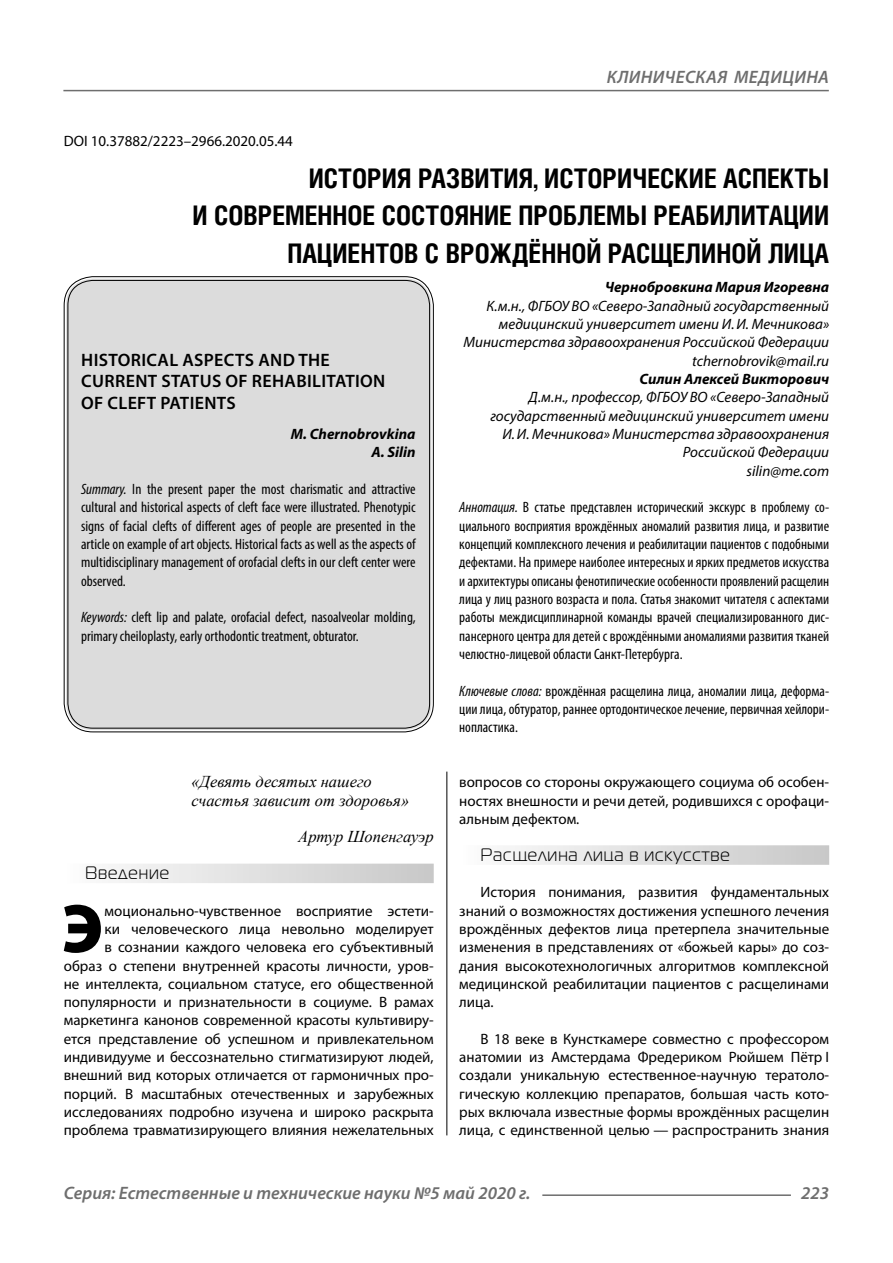
<style>
.page{position:relative;width:893px;height:1263px;background:#fff}
.page>*{position:absolute;margin:0;border:0;box-sizing:border-box;transform-origin:0 0}
.Bukvica{font:900 69.3px "Myriad Pro";color:#000}
.Header{font:700 27px/37.5px "Helios Cond C";color:#000;text-align:right}
.t1{font:italic 600 18px "Myriad Pro";color:#6e6e6e}
.Header-eng{font:600 18px/21.6px "Myriad Pro";letter-spacing:.02em;color:#000}
.Subheader{font:18px "Magistral C";letter-spacing:.05em;color:#000}
.Normal{font:italic 16.5px/18.3px "Times New Roman";color:#000}
.Bukvica-2{font:15px/18.3px "Myriad Pro";color:#000;text-align:right}
.Annotation-rus{font:condensed 15px/18.3px "Myriad Pro";color:#000;text-align:justify}
.Normal-2{font:15px/18.3px "Myriad Pro";color:#000;text-align:justify}
.Annotation-eng{font:condensed 15px/18.3px "Myriad Pro";color:#000;text-align:justify}
.Author-doc{font:italic 15px/18.3px "Myriad Pro";color:#000;text-align:right}
.Author{font:italic 700 15px "Myriad Pro";color:#000}
.Author-email{font:italic 15px "Myriad Pro";color:#000}
.DOI{font:15px "Myriad Pro";color:#000}
.Author-eng{font:italic 700 15px "Myriad Pro";color:#000}
.s1{font-style:italic}
</style>
<div class="page">
<hr style="left:446px;top:751px;width:1px;height:384px;background:#000">
<div style="left:64px;top:864px;width:370px;height:19px;background:linear-gradient(to right,#fcfcfc,#c8c8c8)"></div>
<div style="left:459px;top:845px;width:370px;height:20px;background:linear-gradient(to right,#fcfcfc,#c8c8c8)"></div>
<div style="left:66px;top:279px;width:365px;height:451px;background:#dcdcdc;border-radius:27px"></div>
<hr style="left:542px;top:1194px;width:249px;height:2px;background:#6e6e6e">
<hr style="left:63px;top:90px;width:766px;height:1px;background:#6e6e6e">
<p class="t1" style="left:607px;top:66px;width:23px">Клиническая</p>
<p class="t1" style="left:734px;top:66px;width:13px">меди</p>
<p class="t1" style="left:782px;top:66px;width:25px">цина</p>
<p class="DOI" style="left:64px;top:132px;width:231px">DOI 10.37882/2223–2966.2020.05.44</p>
<p class="Header" style="left:193px;top:159px;width:638px">ИСТОРИЯ РАЗВИТИЯ, ИСТОРИЧЕСКИЕ АСПЕКТЫ<br>И СОВРЕМЕННОЕ СОСТОЯНИЕ ПРОБЛЕМЫ РЕАБИЛИТАЦИИ<br>ПАЦИЕНТОВ С ВРОЖДЁННОЙ РАСЩЕЛИНОЙ ЛИЦА</p>
<p class="Author" style="left:605px;top:278px;width:226px">Чернобровкина Мария Игоревна</p>
<p class="Author-doc" style="left:463px;top:296px;width:367px">К.м.н., ФГБОУ ВО «Северо-Западный государственный медицинский университет имени И.И. Мечникова»<br>Министерства здравоохранения Российской Федерации</p>
<p class="Author-email" style="left:692px;top:351px;width:138px">tchernobrovik@mail.ru</p>
<p class="Author" style="left:639px;top:369px;width:191px">Силин Алексей Викторович</p>
<p class="Author-doc" style="left:490px;top:388px;width:340px">Д.м.н., профессор, ФГБОУ ВО «Северо-Западный государственный медицинский университет имени И.И. Мечникова» Министерства здравоохранения Российской Федерации</p>
<p class="Author-email" style="left:746px;top:461px;width:84px">silin@me.com</p>
<p class="Annotation-rus" style="left:459px;top:498px;width:371px"><span class="s1">Аннотация.</span> В статье представлен исторический экскурс в проблему со&shy;циального восприятия врождённых аномалий развития лица, и развитие концепций комплексного лечения и реабилитации пациентов с подобными дефектами. На примере наиболее интересных и ярких предметов искусства и архитектуры описаны фенотипические особенности проявлений расщелин лица у лиц разного возраста и пола. Статья знакомит читателя с аспектами работы междисциплинарной команды врачей специализированного дис&shy;пансерного центра для детей с врождёнными аномалиями развития тканей челюстно-лицевой области Санкт-Петербурга.</p>
<p class="Annotation-rus" style="left:459px;top:681px;width:371px"><span class="s1">Ключевые слова:</span> врождённая расщелина лица, аномалии лица, деформа&shy;ции лица, обтуратор, раннее ортодонтическое лечение, первичная хейлори&shy;нопластика.</p>
<p class="Header-eng" style="left:81px;top:348px;width:306px">HISTORICAL ASPECTS AND THE<br>CURRENT STATUS OF REHABILITATION<br>OF CLEFT PATIENTS</p>
<p class="Author-eng" style="left:291px;top:424px;width:126px">M. Chernobrovkina</p>
<p class="Author-eng" style="left:372px;top:443px;width:45px">A. Silin</p>
<p class="Annotation-eng" style="left:81px;top:480px;width:336px"><span class="s1">Summary.</span> In the present paper the most charismatic and attractive cultural and historical aspects of cleft face were illustrated. Phenotypic signs of facial clefts of different ages of people are presented in the article on example of art objects. Historical facts as well as the aspects of multidisciplinary management of orofacial clefts in our cleft center were observed.</p>
<p class="Annotation-eng" style="left:81px;top:608px;width:336px"><span class="s1">Keywords:</span> cleft lip and palate, orofacial defect, nasoalveolar molding, primary cheiloplasty, early orthodontic treatment, obturator.</p>
<p class="Normal" style="left:191px;top:772px;width:219px">«Девять десятых нашего счастья зависит от здоровья»</p>
<p class="Normal" style="left:298px;top:827px;width:137px">Артур Шопенгауэр</p>
<p class="Subheader" style="left:85px;top:863px;width:86px">Введение</p>
<p class="Bukvica" style="left:62px;top:882px;width:43px">Э</p>
<p class="Bukvica-2" style="left:64px;top:901px;width:371px">моционально-чувственное восприятие эстети-<br>ки человеческого лица невольно моделирует<br>в сознании каждого человека его субъективный образ о степени внутренней красоты личности, уров&shy;не интеллекта, социальном статусе, его общественной популярности и признательности в социуме. В рамах маркетинга канонов современной красоты культивиру&shy;ется представление об успешном и привлекательном индивидууме и бессознательно стигматизируют людей, внешний вид которых отличается от гармоничных про&shy;порций. В масштабных отечественных и зарубежных исследованиях подробно изучена и широко раскрыта проблема травматизирующего влияния нежелательных</p>
<p class="Bukvica-2" style="left:459px;top:773px;width:371px;text-align:justify">вопросов со стороны окружающего социума об особен&shy;ностях внешности и речи детей, родившихся с орофаци&shy;альным дефектом.</p>
<p class="Subheader" style="left:480px;top:845px;width:251px">Расщелина лица в искусстве</p>
<p class="Normal-2" style="left:459px;top:883px;width:371px;text-indent:21px">История понимания, развития фундаментальных знаний о возможностях достижения успешного лечения врождённых дефектов лица претерпела значительные изменения в представлениях от «божьей кары» до соз&shy;дания высокотехнологичных алгоритмов комплексной медицинской реабилитации пациентов с расщелинами лица.</p>
<p class="Normal-2" style="left:459px;top:1029px;width:371px;text-indent:21px">В 18 веке в Кунсткамере совместно с профессором анатомии из Амстердама Фредериком Рюйшем Пётр I создали уникальную естественное-научную тератоло&shy;гическую коллекцию препаратов, большая часть кото&shy;рых включала известные формы врождённых расщелин лица, с единственной целью — распространить знания</p>
<p class="t1" style="left:64px;top:1182px;width:468px">Серия: Естественные и технические науки №5 май 2020 г.</p>
<p class="t1" style="left:801px;top:1182px;width:30px">223</p>
</div>
